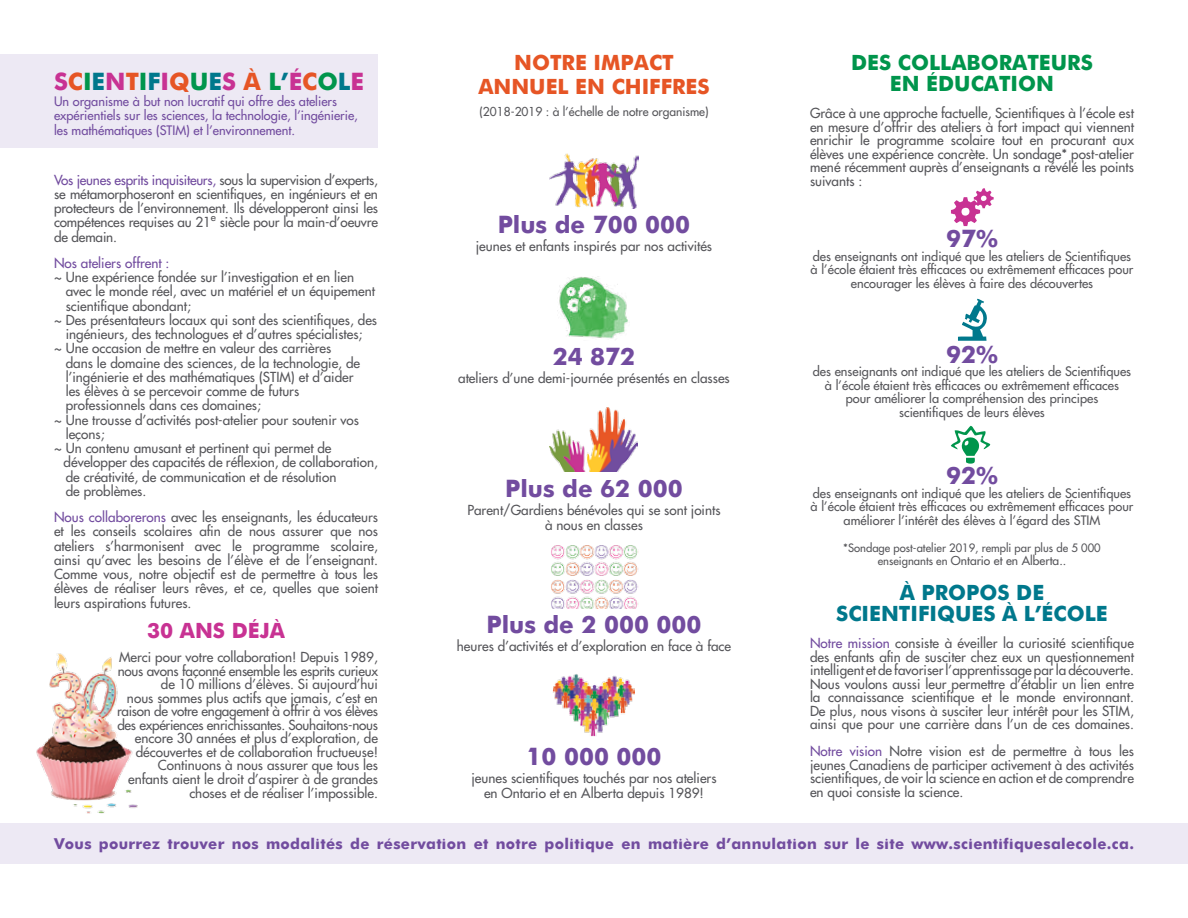
<style>
.page{position:relative;width:1188px;height:918px;background:#fff}
.page>*{position:absolute;margin:0;border:0;box-sizing:border-box;transform-origin:0 0}
.t1{font:700 24px "Futura";color:#724c9f}
.t2{font:700 24px "Futura";color:#c83293}
.t3{font:700 21px/21px "Futura";color:#00788c;text-align:center}
.t4{font:700 21px/21px "Futura";color:#00954c;text-align:center}
.t5{font:700 21px/24px "Futura";color:#e65525;text-align:center}
.t6{font:700 21px "Futura";color:#c83293}
.t7{font:700 15px "Futura";letter-spacing:.02em;color:#724c9f}
.t8{font:13.5px/13.5px "Futura";color:#56565a;text-align:justify}
.t9{font:13.5px "Futura";color:#724c9f}
.t10{font:12.75px/13.5px "Futura";color:#56565a;text-align:center}
.t11{font:12.75px/14.2px "Futura";color:#724c9f}
.t12{font:12px "Futura";color:#56565a}
.t13{font:11.25px "Futura";color:#56565a}
.s1{color:#e65525}
.s2{color:#00954c}
.s3{color:#00788c}
.s4{color:#724c9f}
.s5{font-size:11.25px}
</style>
<div class="page">
<div style="left:0;top:824px;width:1188px;height:40px;background:#ede9f4"></div>
<div style="left:0;top:54px;width:378px;height:93px;background:#ede9f4"></div>
<img style="left:36px;top:653px;width:102px;height:161px">
<img style="left:553px;top:674px;width:82px;height:62px">
<img style="left:551px;top:545px;width:87px;height:64px">
<img style="left:550px;top:407px;width:88px;height:65px">
<img style="left:557px;top:276px;width:71px;height:63px">
<img style="left:550px;top:153px;width:88px;height:55px">
<h2 class="t5" style="left:478px;top:49px;width:233px">NOTRE IMPACT<br>ANNUEL EN CHIFFRES</h2>
<p class="t12" style="left:479px;top:104px;width:231px">(2018-2019 : à l’échelle de notre organisme)</p>
<h2 class="t4" style="left:851px;top:51px;width:243px">DES COLLABORATEURS<br>EN ÉDUCATION</h2>
<p class="t8" style="left:810px;top:106px;width:325px">Grâce à une approche factuelle, Scientifiques à l’école est en mesure d’offrir des ateliers à fort impact qui viennent enrichir le programme scolaire tout en procurant aux élèves une expérience concrète. Un sondage* post-atelier mené récemment auprès d’enseignants a révélé les points suivants :</p>
<h1 class="t2" style="left:54px;top:63px;width:312px">S<span class="s1">C</span><span class="s2">I</span><span class="s3">E</span>N<span class="s1">T</span><span class="s2">I</span><span class="s3">F</span>I<span class="s1">Q</span><span class="s2">U</span><span class="s3">E</span>S <span class="s1">À</span> <span class="s2">L</span><span class="s3">’</span>É<span class="s1">C</span><span class="s2">O</span><span class="s3">L</span>E</h1>
<p class="t11" style="left:54px;top:94px;width:305px">Un organisme à but non lucratif qui offre des ateliers expérientiels sur les sciences, la technologie, l’ingénierie, les mathématiques (STIM) et l’environnement.</p>
<p class="t8" style="left:54px;top:172px;width:326px;line-height:14.2px"><span class="s4">Vos jeunes esprits inquisiteurs,</span> sous la supervision d’experts, se métamorphoseront en scientifiques, en ingénieurs et en protecteurs de l’environnement. Ils développeront ainsi les compétences requises au 21<sup>e</sup> siècle pour la main-d’oeuvre de demain.</p>
<p class="t9" style="left:54px;top:254px;width:117px">Nos ateliers offrent :</p>
<p class="t8" style="left:54px;top:270px;width:302px">~ Une expérience fondée sur l’investigation et en lien</p>
<p class="t8" style="left:66px;top:285px;width:311px">avec le monde réel, avec un matériel et un équipement</p>
<p class="t8" style="left:66px;top:299px;width:127px">scientifique abondant;</p>
<p class="t8" style="left:54px;top:313px;width:325px">~ Des présentateurs locaux qui sont des scientifiques, des</p>
<p class="t8" style="left:66px;top:327px;width:298px">ingénieurs, des technologues et d’autres spécialistes;</p>
<p class="t8" style="left:54px;top:342px;width:279px">~ Une occasion de mettre en valeur des carrières</p>
<p class="t8" style="left:66px;top:356px;width:296px">dans le domaine des sciences, de la technologie, de</p>
<p class="t8" style="left:66px;top:370px;width:289px">l’ingénierie et des mathématiques (STIM) et d’aider</p>
<p class="t8" style="left:66px;top:384px;width:235px">les élèves à se percevoir comme de futurs</p>
<p class="t8" style="left:66px;top:399px;width:197px">professionnels dans ces domaines;</p>
<p class="t8" style="left:54px;top:413px;width:306px">~ Une trousse d’activités post-atelier pour soutenir vos</p>
<p class="t8" style="left:66px;top:427px;width:40px">leçons;</p>
<p class="t8" style="left:54px;top:441px;width:279px">~ Un contenu amusant et pertinent qui permet de</p>
<p class="t8" style="left:64px;top:456px;width:316px">développer des capacités de réflexion, de collaboration,</p>
<p class="t8" style="left:66px;top:470px;width:272px">de créativité, de communication et de résolution</p>
<p class="t8" style="left:66px;top:484px;width:82px">de problèmes.</p>
<p class="t8" style="left:54px;top:510px;width:326px;line-height:14.2px"><span class="s4">Nous collaborerons</span> avec les enseignants, les éducateurs et les conseils scolaires afin de nous assurer que nos ateliers s’harmonisent avec le programme scolaire, ainsi qu’avec les besoins de l’élève et de l’enseignant.<br>Comme vous, notre objectif est de permettre à tous les élèves de réaliser leurs rêves, et ce, quelles que soient leurs aspirations futures.</p>
<h2 class="t6" style="left:147px;top:615px;width:139px">30 ANS DÉJÀ</h2>
<p class="t8" style="left:117px;top:651px;width:262px;text-align:right">Merci pour votre collaboration! Depuis 1989, nous avons façonné ensemble les esprits curieux de 10 millions d’élèves. Si aujourd’hui<br>nous sommes plus actifs que jamais, c’est en raison de votre engagement à offrir à vos élèves des expériences enrichissantes. Souhaitons-nous encore 30 années et plus d’exploration, de découvertes et de collaboration fructueuse!<br>Continuons à nous assurer que tous les enfants aient le droit d’aspirer à de grandes choses et de réaliser l’impossible.</p>
<h1 class="t1" style="left:498px;top:207px;width:194px">Plus de 700 000</h1>
<p class="t8" style="left:476px;top:239px;width:238px">jeunes et enfants inspirés par nos activités</p>
<h1 class="t1" style="left:946px;top:221px;width:53px">97%</h1>
<p class="t10" style="left:811px;top:249px;width:324px">des enseignants ont indiqué que les ateliers de Scientifiques à l’école étaient très efficaces ou extrêmement efficaces pour encourager les élèves à faire des découvertes</p>
<h1 class="t1" style="left:946px;top:336px;width:53px">92%</h1>
<p class="t10" style="left:813px;top:365px;width:320px">des enseignants ont indiqué que les ateliers de Scientifiques à l’école étaient très efficaces ou extrêmement efficaces pour améliorer la compréhension des principes scientifiques de leurs élèves</p>
<h1 class="t1" style="left:553px;top:339px;width:84px">24 872</h1>
<p class="t8" style="left:458px;top:371px;width:273px">ateliers d’une demi-journée présentés en classes</p>
<h1 class="t1" style="left:946px;top:458px;width:53px">92%</h1>
<p class="t10" style="left:811px;top:486px;width:324px">des enseignants ont indiqué que les ateliers de Scientifiques à l’école étaient très efficaces ou extrêmement efficaces pour améliorer l’intérêt des élèves à l’égard des STIM</p>
<p class="t13" style="left:843px;top:540px;width:259px">*Sondage post-atelier 2019, rempli par plus de 5 000</p>
<p class="t12" style="left:878px;top:553px;width:190px"><span class="s5">enseignants en</span> Ontario et en Alberta..</p>
<h1 class="t1" style="left:505px;top:471px;width:179px">Plus de 62 000</h1>
<p class="t8" style="left:467px;top:502px;width:255px;line-height:15px;text-align:center">Parent/Gardiens bénévoles qui se sont joints à nous en classes</p>
<h2 class="t3" style="left:836px;top:581px;width:273px">À PROPOS DE<br>SCIENTIFIQUES À L’ÉCOLE</h2>
<p class="t8" style="left:810px;top:636px;width:326px"><span class="s4">Notre mission</span> consiste à éveiller la curiosité scientifique des enfants afin de susciter chez eux un questionnement intelligent et de favoriser l’apprentissage par la découverte.<br>Nous voulons aussi leur permettre d’établir un lien entre la connaissance scientifique et le monde environnant.<br>De plus, nous visons à susciter leur intérêt pour les STIM, ainsi que pour une carrière dans l’un de ces domaines.</p>
<p class="t8" style="left:810px;top:744px;width:325px"><span class="s4">Notre vision</span> Notre vision est de permettre à tous les jeunes Canadiens de participer activement à des activités scientifiques, de voir la science en action et de comprendre en quoi consiste la science.</p>
<h1 class="t1" style="left:486px;top:607px;width:217px">Plus de 2 000 000</h1>
<p class="t8" style="left:457px;top:640px;width:276px">heures d’activités et d’exploration en face à face</p>
<h1 class="t1" style="left:526px;top:739px;width:137px">10 000 000</h1>
<p class="t8" style="left:471px;top:771px;width:247px;line-height:15px;text-align:center">jeunes scientifiques touchés par nos ateliers en Ontario et en Alberta depuis 1989!</p>
<p class="t7" style="left:54px;top:833px;width:1082px">Vous pourrez trouver nos modalités de réservation et notre politique en matière d’annulation sur le site www.scientifiquesalecole.ca.</p>
</div>
